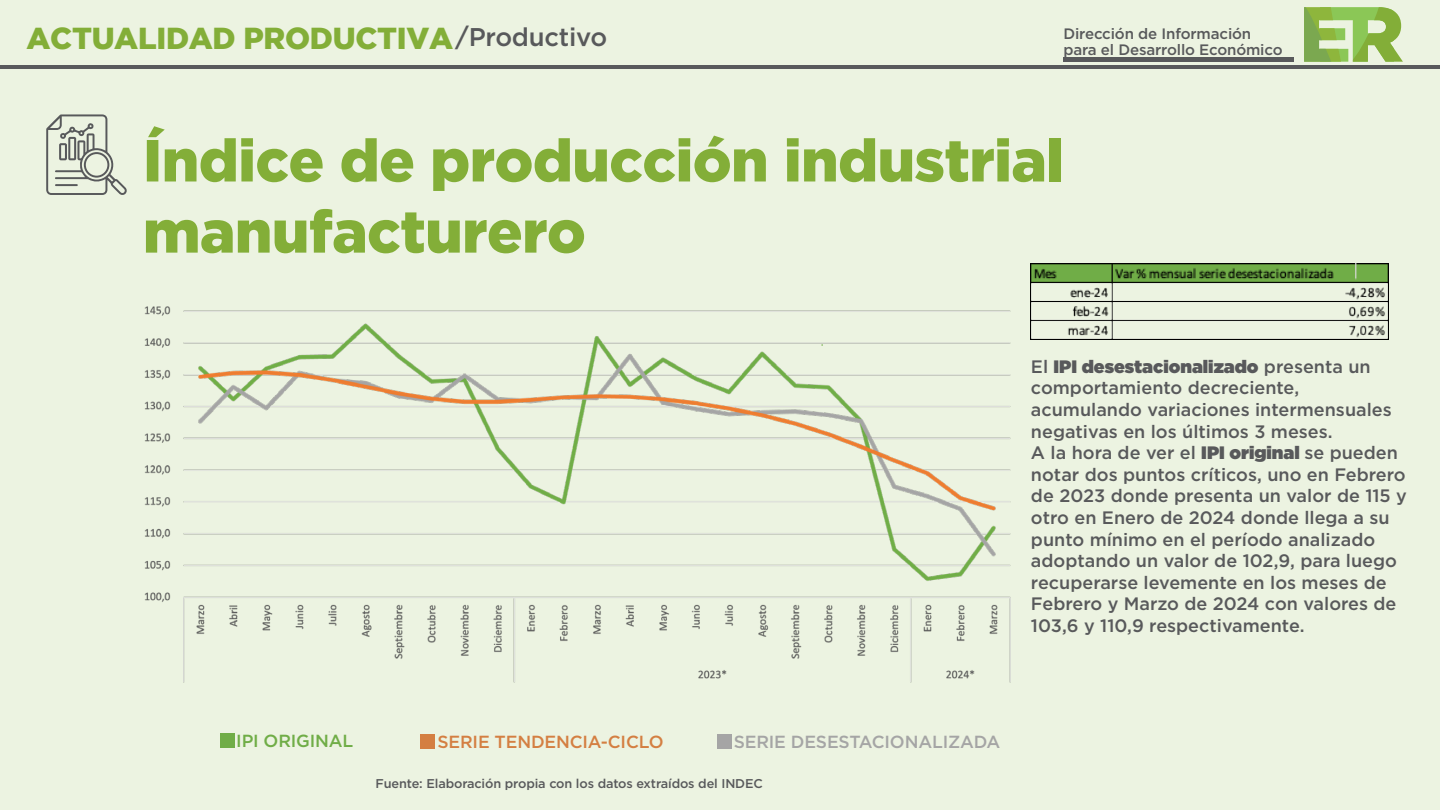
<style>
.page{position:relative;width:1440px;height:810px;background:#ecf3e1}
.page>*{position:absolute;margin:0;border:0;box-sizing:border-box;transform-origin:0 0}
.t1{font:900 59.25px/71.2px "Gotham";letter-spacing:-.01em;color:#83ae38}
.t2{font:900 30.22px "Gotham";letter-spacing:-.01em;color:#83ae38}
.t3{font:500 18px/21.6px "Gotham";color:#58595b}
.t4{font:500 17.55px "Gotham";letter-spacing:-.01em;color:#a5a5a5}
.t5{font:500 17.55px "Gotham";letter-spacing:-.01em;color:#d47f42}
.t6{font:500 17.55px "Gotham";letter-spacing:-.01em;color:#70ad47}
.t7{font:500 15.08px/16px "Gotham";letter-spacing:-.01em;color:#58595b}
.t8{font:500 12.75px "Gotham";letter-spacing:-.01em;color:#58595b}
.s1{font-weight:500;font-size:25.58px;color:#58595b}
.s2{font-weight:900}
</style>
<div class="page">
<hr style="left:0;top:65px;width:1440px;height:4px;background:#58595b">
<svg style="left:1304px;top:7px;width:99px;height:55px"></svg>
<hr style="left:1063px;top:58px;width:231px;height:4px;background:#58595b">
<svg style="left:46px;top:114px;width:81px;height:81px"></svg>
<img style="left:144px;top:306px;width:867px;height:377px">
<div style="left:220px;top:734px;width:15px;height:14px;background:#70ad47"></div>
<div style="left:421px;top:734px;width:14px;height:14px;background:#d47f42"></div>
<div style="left:717px;top:734px;width:14px;height:14px;background:#a5a5a5"></div>
<img style="left:1030px;top:263px;width:359px;height:77px">
<h2 class="t2" style="left:26px;top:20px;width:582px">ACTUALIDAD PRODUCTIVA<span class="s1">/Productivo</span></h2>
<p class="t7" style="left:1063px;top:25px;width:221px">Dirección de Información para el Desarrollo Económico</p>
<h1 class="t1" style="left:143px;top:123px;width:923px">Índice de producción industrial manufacturero</h1>
<p class="t3" style="left:1031px;top:355px;width:377px">El <span class="s2">IPI desestacionalizado</span> presenta un comportamiento decreciente, acumulando variaciones intermensuales negativas en los últimos 3 meses.<br>A la hora de ver el <span class="s2">IPI original</span> se pueden notar dos puntos críticos, uno en Febrero de 2023 donde presenta un valor de 115 y otro en Enero de 2024 donde llega a su punto mínimo en el período analizado adoptando un valor de 102,9, para luego recuperarse levemente en los meses de Febrero y Marzo de 2024 con valores de 103,6 y 110,9 respectivamente.</p>
<p class="t6" style="left:236px;top:729px;width:119px">IPI ORIGINAL</p>
<p class="t5" style="left:438px;top:730px;width:228px">SERIE TENDENCIA-CICLO</p>
<p class="t4" style="left:734px;top:731px;width:268px">SERIE DESESTACIONALIZADA</p>
<p class="t8" style="left:376px;top:775px;width:389px">Fuente: Elaboración propia con los datos extraídos del INDEC</p>
</div>
